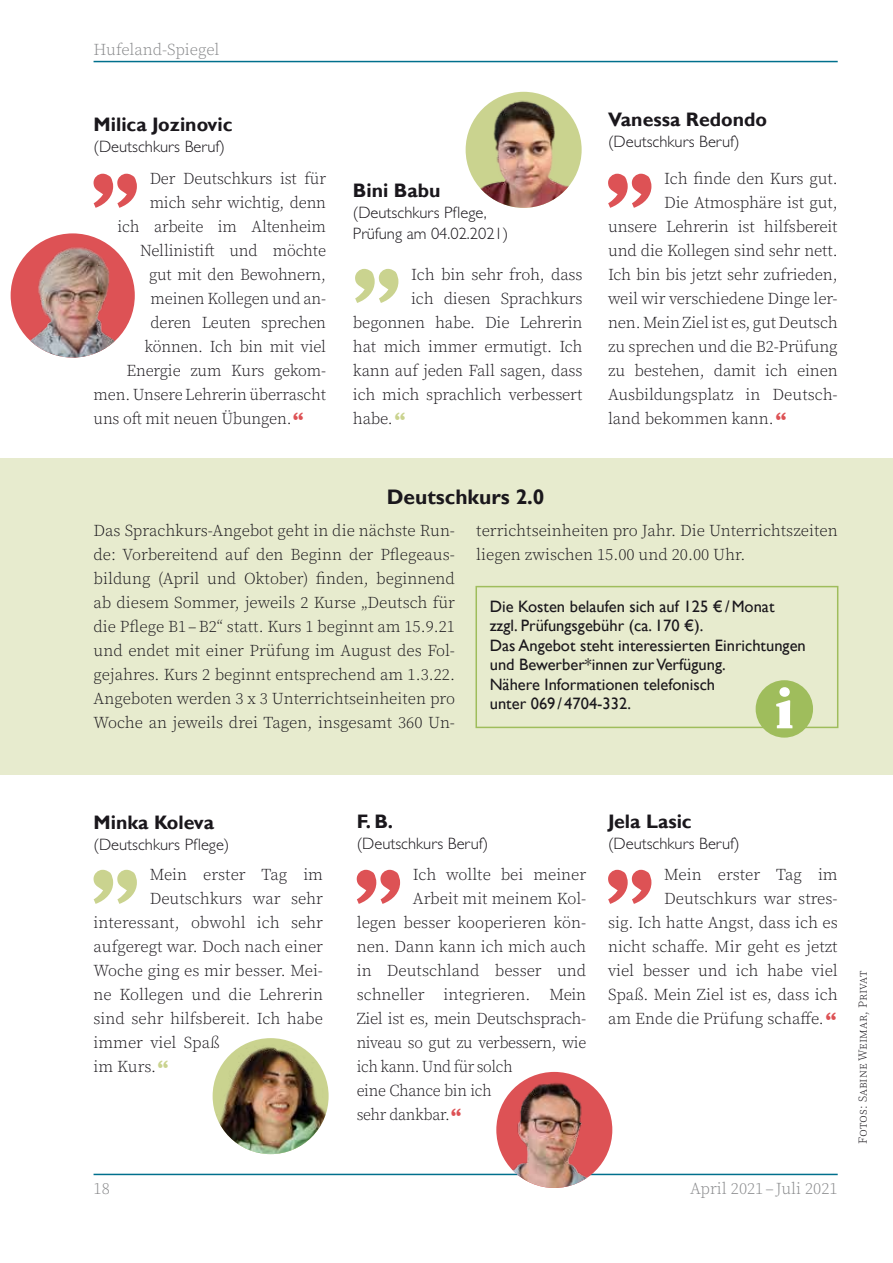
<style>
.page{position:relative;width:893px;height:1263px;background:#fff}
.page>*{position:absolute;margin:0;border:0;box-sizing:border-box;transform-origin:0 0}
.t1{font:900 56.1px "Source Serif Pro";color:#fff}
.t2{font:700 21px "Gill Sans";color:#1a171c}
.t3{font:700 19.5px "Gill Sans";color:#1a171c}
.t4{font:300 16.5px/24px "Source Serif Pro";letter-spacing:-.01em;color:#1a171c;text-align:right}
.t5{font:16.5px/19.5px "Gill Sans";color:#1a171c}
.t6{font:300 16.5px/21px "Gill Sans";color:#1a171c}
.t7{font:300 16.5px "Source Serif Pro";letter-spacing:-.01em;color:#1a171c;scale:.96 1}
.t8{font:300 16.5px "Source Serif Pro";color:#87888a}
.t9{font:300 16.5px "Source Serif Pro";letter-spacing:-.03em;color:#1a171c;scale:.96 1}
.t10{font:300 12px "Source Serif Pro";color:#1a171c}
.s1{font-weight:900;font-size:24px;color:#dd5255}
.s2{font-weight:900;font-size:24px;color:#cad38f}
</style>
<div class="page">
<hr style="left:94px;top:61px;width:744px;height:1px;background:#00708d">
<hr style="left:94px;top:1174px;width:744px;height:1px;background:#00708d">
<div style="left:0;top:459px;width:893px;height:316px;background:#e7ebce"></div>
<svg style="left:357px;top:870px;width:43px;height:34px"></svg>
<svg style="left:608px;top:870px;width:43px;height:34px"></svg>
<img style="left:496px;top:1072px;width:116px;height:116px;border-radius:58px">
<svg style="left:94px;top:870px;width:43px;height:34px"></svg>
<img style="left:213px;top:1038px;width:116px;height:116px;border-radius:58px">
<svg style="left:355px;top:269px;width:43px;height:34px"></svg>
<img style="left:466px;top:92px;width:116px;height:116px;border-radius:58px">
<svg style="left:608px;top:174px;width:43px;height:34px"></svg>
<img style="left:11px;top:233px;width:124px;height:125px;border-radius:62px">
<svg style="left:94px;top:174px;width:43px;height:34px"></svg>
<div style="left:475px;top:586px;width:363px;height:142px;border:2px solid #9fbd5c"></div>
<div style="left:756px;top:680px;width:57px;height:58px;background:#9fbd5c;border-radius:50%"></div>
<p class="t8" style="left:94px;top:38px;width:127px">Hufeland-Spiegel</p>
<p class="t3" style="left:94px;top:113px;width:140px">Milica Jozinovic</p>
<p class="t6" style="left:94px;top:136px;width:133px">(Deutschkurs Beruf)</p>
<p class="t4" style="left:150px;top:166px;width:178px">Der Deutschkurs ist für</p>
<p class="t4" style="left:150px;top:190px;width:178px">mich sehr wichtig, denn</p>
<p class="t4" style="left:118px;top:215px;width:210px">ich arbeite im Altenheim</p>
<p class="t4" style="left:140px;top:239px;width:188px">Nellinistift und möchte</p>
<p class="t4" style="left:149px;top:263px;width:179px">gut mit den Bewohnern,</p>
<p class="t4" style="left:151px;top:287px;width:177px">meinen Kollegen und an-</p>
<p class="t4" style="left:151px;top:310px;width:177px">deren Leuten sprechen</p>
<p class="t4" style="left:145px;top:334px;width:183px">können. Ich bin mit viel</p>
<p class="t4" style="left:127px;top:359px;width:201px">Energie zum Kurs gekom-</p>
<p class="t4" style="left:94px;top:382px;width:234px">men. Unsere Lehrerin überrascht</p>
<p class="t4" style="left:94px;top:406px;width:211px">uns oft mit neuen Übungen.<span class="s1">“</span></p>
<p class="t3" style="left:353px;top:179px;width:89px">Bini Babu</p>
<p class="t6" style="left:353px;top:202px;width:157px">(Deutschkurs Pflege,<br>Prüfung am 04.02.2021)</p>
<p class="t4" style="left:411px;top:262px;width:173px">Ich bin sehr froh, dass</p>
<p class="t4" style="left:411px;top:287px;width:173px">ich diesen Sprachkurs</p>
<p class="t4" style="left:353px;top:311px;width:231px">begonnen habe. Die Lehrerin</p>
<p class="t4" style="left:353px;top:335px;width:231px">hat mich immer ermutigt. Ich</p>
<p class="t4" style="left:353px;top:359px;width:231px">kann auf jeden Fall sagen, dass</p>
<p class="t4" style="left:353px;top:383px;width:231px">ich mich sprachlich verbessert</p>
<p class="t4" style="left:353px;top:407px;width:54px">habe.<span class="s2">“</span></p>
<p class="t3" style="left:608px;top:108px;width:161px">Vanessa Redondo</p>
<p class="t6" style="left:608px;top:131px;width:133px">(Deutschkurs Beruf)</p>
<p class="t4" style="left:664px;top:166px;width:175px">Ich finde den Kurs gut.</p>
<p class="t4" style="left:664px;top:190px;width:175px">Die Atmosphäre ist gut,</p>
<p class="t4" style="left:608px;top:215px;width:231px">unsere Lehrerin ist hilfsbereit</p>
<p class="t4" style="left:608px;top:239px;width:231px">und die Kollegen sind sehr nett.</p>
<p class="t4" style="left:608px;top:263px;width:231px">Ich bin bis jetzt sehr zufrieden,</p>
<p class="t4" style="left:608px;top:287px;width:231px">weil wir verschiedene Dinge ler-</p>
<p class="t4" style="left:608px;top:311px;width:231px">nen. Mein Ziel ist es, gut Deutsch</p>
<p class="t4" style="left:608px;top:335px;width:231px">zu sprechen und die B2-Prüfung</p>
<p class="t4" style="left:608px;top:359px;width:231px">zu bestehen, damit ich einen</p>
<p class="t4" style="left:608px;top:383px;width:231px">Ausbildungsplatz in Deutsch-</p>
<p class="t4" style="left:608px;top:407px;width:180px">land bekommen kann.<span class="s1">“</span></p>
<p class="t2" style="left:387px;top:485px;width:159px">Deutschkurs 2.0</p>
<p class="t4" style="left:94px;top:518px;width:363px;text-align:justify">Das Sprachkurs-Angebot geht in die nächste Run&shy;de: Vorbereitend auf den Beginn der Pflegeaus&shy;bildung (April und Oktober) finden, beginnend ab diesem Sommer, jeweils 2 Kurse „Deutsch für die Pflege B1–B2“ statt. Kurs 1 beginnt am 15.9.21 und endet mit einer Prüfung im August des Fol&shy;gejahres. Kurs 2 beginnt entsprechend am 1.3.22.<br>Angeboten werden 3 x 3 Unterrichtseinheiten pro Woche an jeweils drei Tagen, insgesamt 360 Un-</p>
<p class="t4" style="left:476px;top:519px;width:363px;text-align:left">terrichtseinheiten pro Jahr. Die Unterrichtszeiten liegen zwischen 15.00 und 20.00 Uhr.</p>
<p class="t5" style="left:490px;top:597px;width:318px">Die Kosten belaufen sich auf 125 €/Monat zzgl. Prüfungsgebühr (ca. 170 €).<br>Das Angebot steht interessierten Einrichtungen und Bewerber*innen zur Verfügung.<br>Nähere Informationen telefonisch<br>unter 069 / 4704-332.</p>
<h1 class="t1" style="left:775px;top:670px;width:20px">i</h1>
<p class="t3" style="left:94px;top:811px;width:122px">Minka Koleva</p>
<p class="t6" style="left:94px;top:834px;width:137px">(Deutschkurs Pflege)</p>
<p class="t4" style="left:150px;top:862px;width:175px">Mein erster Tag im</p>
<p class="t4" style="left:150px;top:886px;width:175px">Deutschkurs war sehr</p>
<p class="t4" style="left:94px;top:911px;width:231px">interessant, obwohl ich sehr</p>
<p class="t4" style="left:94px;top:935px;width:231px">aufgeregt war. Doch nach einer</p>
<p class="t4" style="left:94px;top:959px;width:231px">Woche ging es mir besser. Mei-</p>
<p class="t4" style="left:94px;top:983px;width:231px">ne Kollegen und die Lehrerin</p>
<p class="t4" style="left:94px;top:1007px;width:231px">sind sehr hilfsbereit. Ich habe</p>
<p class="t4" style="left:94px;top:1031px;width:128px">immer viel Spaß</p>
<p class="t4" style="left:94px;top:1055px;width:76px">im Kurs.<span class="s2">“</span></p>
<p class="t3" style="left:357px;top:809px;width:38px">F. B.</p>
<p class="t6" style="left:357px;top:833px;width:133px">(Deutschkurs Beruf)</p>
<p class="t4" style="left:413px;top:862px;width:175px">Ich wollte bei meiner</p>
<p class="t4" style="left:413px;top:886px;width:175px">Arbeit mit meinem Kol-</p>
<p class="t4" style="left:357px;top:911px;width:231px">legen besser kooperieren kön-</p>
<p class="t4" style="left:357px;top:935px;width:231px">nen. Dann kann ich mich auch</p>
<p class="t4" style="left:357px;top:959px;width:231px">in Deutschland besser und</p>
<p class="t4" style="left:357px;top:983px;width:231px">schneller integrieren. Mein</p>
<p class="t4" style="left:357px;top:1007px;width:230px">Ziel ist es, mein Deutschsprach-</p>
<p class="t7" style="left:357px;top:1032px;width:241px">niveau so gut zu verbessern, wie</p>
<p class="t9" style="left:357px;top:1056px;width:164px">ich kann. Und für solch</p>
<p class="t7" style="left:357px;top:1080px;width:142px">eine Chance bin ich</p>
<p class="t7" style="left:357px;top:1104px;width:110px">sehr dankbar.<span class="s1">“</span></p>
<p class="t3" style="left:608px;top:809px;width:85px">Jela Lasic</p>
<p class="t6" style="left:608px;top:833px;width:133px">(Deutschkurs Beruf)</p>
<p class="t4" style="left:608px;top:862px;width:231px">Mein erster Tag im<br>Deutschkurs war stres-<br>sig. Ich hatte Angst, dass ich es nicht schaffe. Mir geht es jetzt viel besser und ich habe viel<br>Spaß. Mein Ziel ist es, dass ich am Ende die Prüfung schaffe.<span class="s1">“</span></p>
<p class="t8" style="left:94px;top:1178px;width:18px">18</p>
<p class="t8" style="left:690px;top:1178px;width:149px">April 2021–Juli 2021</p>
<p class="t10" style="left:855px;top:1144px;width:174px;rotate:-90deg">Fotos: Sabine Weimar, Privat</p>
</div>
